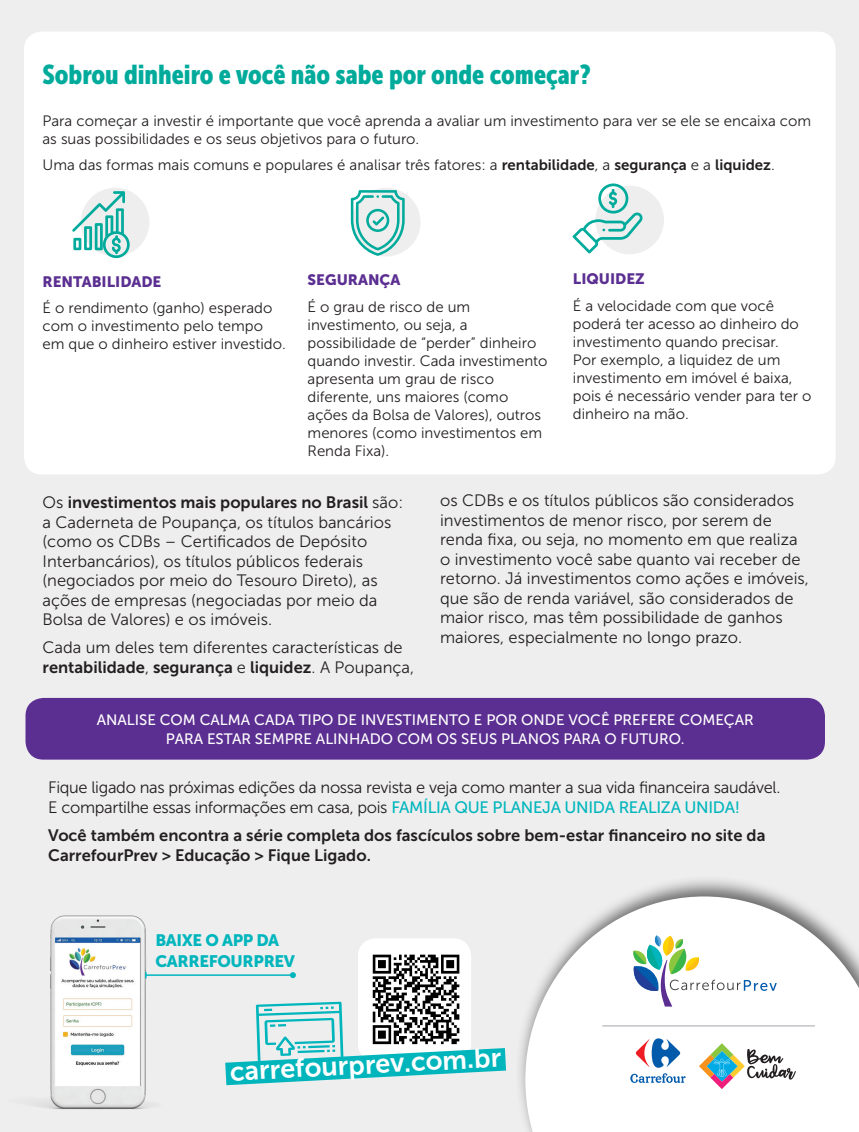
<style>
.page{position:relative;width:859px;height:1132px;background:#fff}
.page>*{position:absolute;margin:0;border:0;box-sizing:border-box;transform-origin:0 0}
.titulo{font:27px "Museo Sans Cond 900";color:#00ab9b}
.t1{font:27px "Museo Sans 700";color:#fff}
.texto{font:16.5px/19.5px "Museo Sans 300";color:#231f20}
.texto-2{font:16.5px/19.8px "Museo Sans 300";letter-spacing:-.02em;color:#231f20}
.t2{font:16.5px/19.8px "Museo Sans 700";color:#231f20}
.t3{font:16.5px/21px "Museo Sans 900";letter-spacing:-.02em;color:#00b6bc}
.texto-3{font:15px/18px "Museo Sans 300";color:#231f20}
.t4{font:15px/18px "Museo Sans 500";color:#fff;text-align:center}
.texto-4{font:15px "Museo Sans 900";color:#5b2e91}
.s1{font-family:"Museo Sans 700"}
.s2{font-family:"Museo Sans 500";color:#00b6bc}
</style>
<div class="page">
<div style="left:0;top:0;width:859px;height:1131px;background:#eeeeef"></div>
<div style="left:515px;top:874px;width:344px;height:257px;background:#3e3e3f;opacity:.75"></div>
<svg style="left:525px;top:896px;width:334px;height:235px;background:#f6f6f7"></svg>
<svg style="left:630px;top:1038px;width:56px;height:44px;background:#bbc9de"></svg>
<svg style="left:699px;top:1042px;width:97px;height:46px;background:#cbd2ce"></svg>
<svg style="left:633px;top:935px;width:144px;height:71px;background:#dde8e3"></svg>
<hr style="left:602px;top:1024px;width:213px;height:2px;background:#c2c3c6">
<div style="left:24px;top:32px;width:812px;height:442px;background:#fff;border-radius:18px"></div>
<div style="left:26px;top:697px;width:799px;height:62px;background:#5b2e91;border-radius:18px"></div>
<img style="left:35px;top:915px;width:126px;height:195px">
<hr style="left:146px;top:974px;width:147px;height:1px;background:#00b6bc">
<svg style="left:145px;top:971px;width:2px;height:7px"></svg>
<svg style="left:290px;top:972px;width:6px;height:5px"></svg>
<div style="left:358px;top:938px;width:113px;height:123px;background:#fff;border-radius:18px"></div>
<svg style="left:225px;top:1001px;width:304px;height:96px"></svg>
<img style="left:368px;top:954px;width:94px;height:91px">
<div style="left:352px;top:188px;width:69px;height:68px;background:#eeeeef;border-radius:50%"></div>
<svg style="left:351px;top:190px;width:54px;height:66px"></svg>
<div style="left:595px;top:185px;width:69px;height:69px;background:#eeeeef;border-radius:50%"></div>
<svg style="left:572px;top:183px;width:71px;height:70px"></svg>
<div style="left:81px;top:188px;width:68px;height:68px;background:#eeeeef;border-radius:50%"></div>
<svg style="left:72px;top:191px;width:58px;height:67px"></svg>
<p class="titulo" style="left:43px;top:59px;width:550px">Sobrou dinheiro e você não sabe por onde começar?</p>
<p class="texto-3" style="left:43px;top:112px;width:770px">Para começar a investir é importante que você aprenda a avaliar um investimento para ver se ele se encaixa com as suas possibilidades e os seus objetivos para o futuro.</p>
<p class="texto-3" style="left:43px;top:156px;width:734px">Uma das formas mais comuns e populares é analisar três fatores: a <span class="s1">rentabilidade</span>, a <span class="s1">segurança</span> e a <span class="s1">liquidez</span>.</p>
<p class="texto-4" style="left:43px;top:273px;width:120px">RENTABILIDADE</p>
<p class="texto-3" style="left:43px;top:299px;width:245px">É o rendimento (ganho) esperado com o investimento pelo tempo em que o dinheiro estiver investido.</p>
<p class="texto-4" style="left:308px;top:271px;width:94px">SEGURANÇA</p>
<p class="texto-3" style="left:308px;top:298px;width:241px">É o grau de risco de um investimento, ou seja, a possibilidade de “perder” dinheiro quando investir. Cada investimento apresenta um grau de risco diferente, uns maiores (como ações da Bolsa de Valores), outros menores (como investimentos em<br>Renda Fixa).</p>
<p class="texto-4" style="left:573px;top:270px;width:73px">LIQUIDEZ</p>
<p class="texto-3" style="left:573px;top:296px;width:240px">É a velocidade com que você poderá ter acesso ao dinheiro do investimento quando precisar.<br>Por exemplo, a liquidez de um investimento em imóvel é baixa, pois é necessário vender para ter o dinheiro na mão.</p>
<p class="texto" style="left:43px;top:492px;width:362px">Os <span class="s1">investimentos mais populares no Brasil</span> são: a Caderneta de Poupança, os títulos bancários (como os CDBs – Certificados de Depósito Interbancários), os títulos públicos federais (negociados por meio do Tesouro Direto), as ações de empresas (negociadas por meio da Bolsa de Valores) e os imóveis.</p>
<p class="texto" style="left:43px;top:637px;width:373px">Cada um deles tem diferentes características de <span class="s1">rentabilidade</span>, <span class="s1">segurança</span> e <span class="s1">liquidez</span>. A Poupança,</p>
<p class="texto" style="left:440px;top:490px;width:370px">os CDBs e os títulos públicos são considerados investimentos de menor risco, por serem de renda fixa, ou seja, no momento em que realiza o investimento você sabe quanto vai receber de retorno. Já investimentos como ações e imóveis, que são de renda variável, são considerados de maior risco, mas têm possibilidade de ganhos maiores, especialmente no longo prazo.</p>
<p class="t4" style="left:97px;top:711px;width:659px">ANALISE COM CALMA CADA TIPO DE INVESTIMENTO E POR ONDE VOCÊ PREFERE COMEÇAR<br>PARA ESTAR SEMPRE ALINHADO COM OS SEUS PLANOS PARA O FUTURO.</p>
<p class="texto-2" style="left:48px;top:777px;width:734px">Fique ligado nas próximas edições da nossa revista e veja como manter a sua vida financeira saudável.<br>E compartilhe essas informações em casa, pois <span class="s2">FAMÍLIA QUE PLANEJA UNIDA REALIZA UNIDA!</span></p>
<p class="t2" style="left:48px;top:825px;width:719px">Você também encontra a série completa dos fascículos sobre bem-estar financeiro no site da<br>CarrefourPrev &gt; Educação &gt; Fique Ligado.</p>
<p class="t3" style="left:155px;top:929px;width:141px">BAIXE O APP DA<br>CARREFOURPREV</p>
<p class="t1" style="left:229px;top:1055px;width:273px;rotate:-3deg">carrefourprev.com.br</p>
</div>
